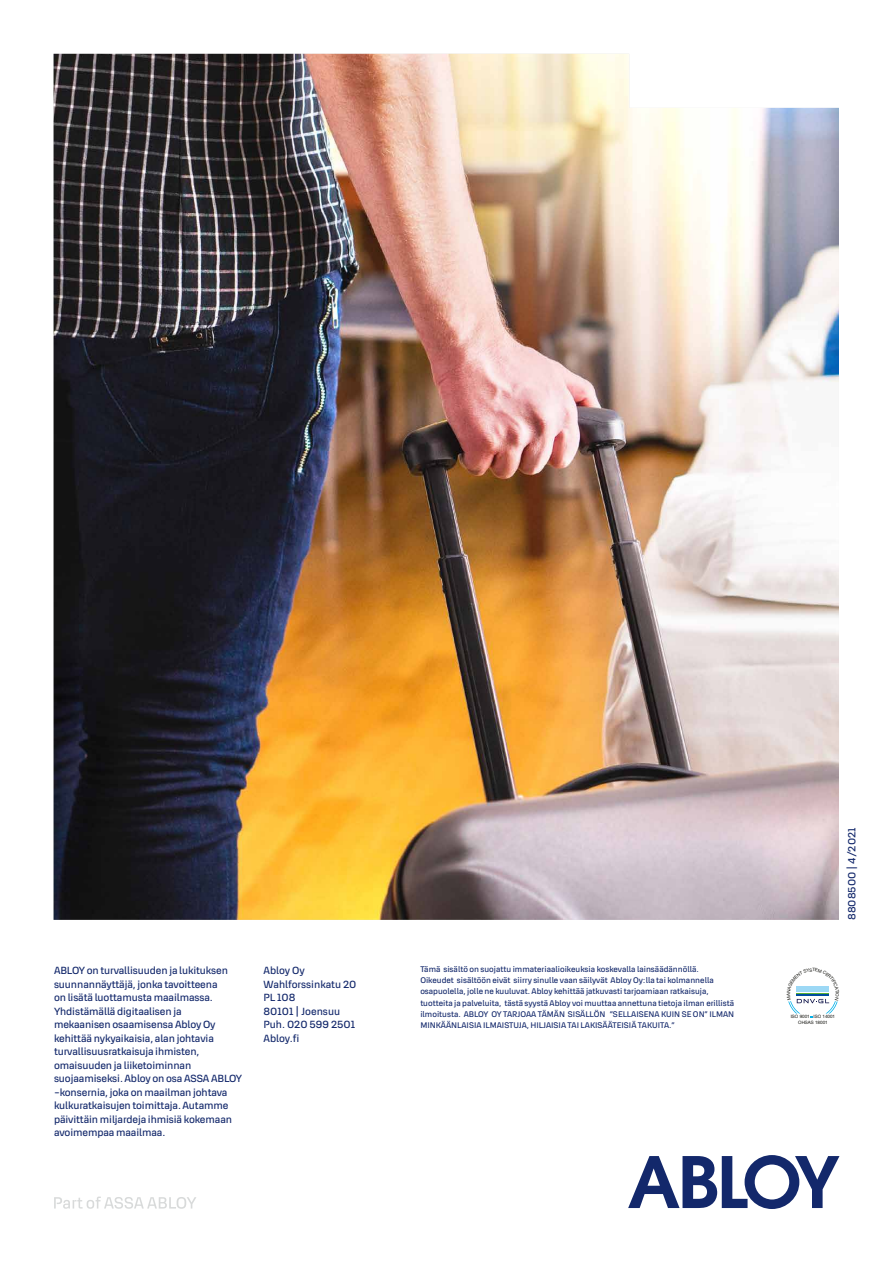
<style>
.page{position:relative;width:893px;height:1263px;background:#fff}
.page>*{position:absolute;margin:0;border:0;box-sizing:border-box;transform-origin:0 0}
.t1{font:10.5px/13.5px "Abloy Sans OT";letter-spacing:-.01em;color:#13286b}
.t2{font:8.25px/11.1px "Abloy Sans OT";color:#13286b}
.t3{font:4.5px/5.4px "Helvetica Neue";color:#12120d;text-align:center}
</style>
<div class="page">
<img style="left:54px;top:54px;width:785px;height:866px">
<svg style="left:628px;top:1155px;width:211px;height:54px"></svg>
<svg style="left:54px;top:1196px;width:142px;height:13px"></svg>
<svg style="left:788px;top:986px;width:50px;height:32px"></svg>
<p class="t1" style="left:54px;top:963px;width:190px">ABLOY on turvallisuuden ja lukituksen suunnannäyttäjä, jonka tavoitteena<br>on lisätä luottamusta maailmassa.<br>Yhdistämällä digitaalisen ja<br>mekaanisen osaamisensa Abloy Oy kehittää nykyaikaisia, alan johtavia turvallisuusratkaisuja ihmisten, omaisuuden ja liiketoiminnan suojaamiseksi. Abloy on osa ASSA ABLOY -konsernia, joka on maailman johtava kulkuratkaisujen toimittaja. Autamme päivittäin miljardeja ihmisiä kokemaan avoimempaa maailmaa.</p>
<p class="t2" style="left:420px;top:963px;width:315px">Tämä sisältö on suojattu immateriaalioikeuksia koskevalla lainsäädännöllä.<br>Oikeudet sisältöön eivät siirry sinulle vaan säilyvät Abloy Oy:lla tai kolmannella osapuolella, jolle ne kuuluvat. Abloy kehittää jatkuvasti tarjoamiaan ratkaisuja, tuotteita ja palveluita, tästä syystä Abloy voi muuttaa annettuna tietoja ilman erillistä ilmoitusta. ABLOY OY TARJOAA TÄMÄN SISÄLLÖN ”SELLAISENA KUIN SE ON” ILMAN MINKÄÄNLAISIA ILMAISTUJA, HILJAISIA TAI LAKISÄÄTEISIÄ TAKUITA.”</p>
<p class="t1" style="left:264px;top:963px;width:94px">Abloy Oy<br>Wahlforssinkatu 20<br>PL 108<br>80101 | Joensuu<br>Puh. 020 599 2501<br>Abloy.fi</p>
<p class="t1" style="left:844px;top:920px;width:94px;rotate:-90deg">8808500 | 4/2021</p>
<p class="t3" style="left:791px;top:1014px;width:46px">ISO 9001 ISO 14001<br>OHSAS 18001</p>
</div>
